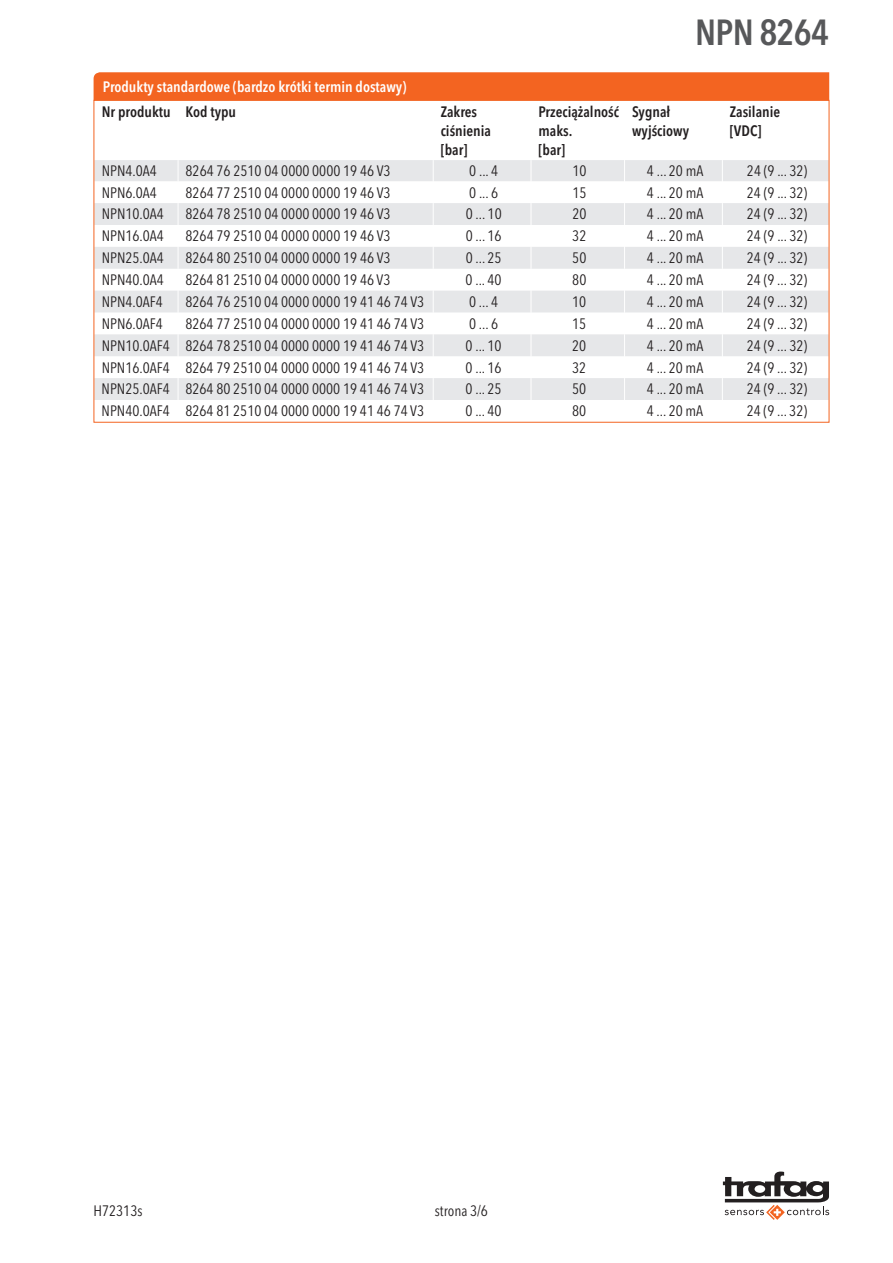
<style>
.page{position:relative;width:893px;height:1263px;background:#fff}
.page>*{position:absolute;margin:0;border:0;box-sizing:border-box;transform-origin:0 0}
.t1{font:600 condensed 36px "Avenir Next LT Pro";letter-spacing:-.02em;color:#57585a}
.t2{font:condensed 15px "Avenir Next LT Pro";color:#231f20}
.t3{font:600 condensed 15px/18.8px "Avenir Next LT Pro";color:#231f20}
.t4{font:600 condensed 15px "Avenir Next LT Pro";color:#fff}
</style>
<div class="page">
<svg style="left:723px;top:1171px;width:106px;height:49px"></svg>
<svg style="left:96px;top:160px;width:731px;height:240px;fill:#e6e7e9"></svg>
<svg style="left:178px;top:160px;width:1px;height:240px"></svg>
<svg style="left:433px;top:160px;width:1px;height:240px"></svg>
<svg style="left:531px;top:160px;width:1px;height:240px"></svg>
<svg style="left:624px;top:160px;width:1px;height:240px"></svg>
<svg style="left:722px;top:160px;width:1px;height:240px"></svg>
<div style="left:94px;top:72px;width:735px;height:28px;background:#f36421"></div>
<p class="t4" style="left:103px;top:78px;width:305px">Produkty standardowe (bardzo krótki termin dostawy)</p>
<h1 class="t1" style="left:695px;top:10px;width:135px">NPN 8264</h1>
<p class="t3" style="left:102px;top:102px;width:136px">Nr produktu Kod typu</p>
<p class="t3" style="left:441px;top:102px;width:52px">Zakres ciśnienia [bar]</p>
<p class="t3" style="left:538px;top:102px;width:82px">Przeciążalność maks.<br>[bar]</p>
<p class="t3" style="left:632px;top:102px;width:59px">Sygnał wyjściowy</p>
<p class="t3" style="left:730px;top:102px;width:52px">Zasilanie [VDC]</p>
<p class="t2" style="left:102px;top:161px;width:57px">NPN4.0A4</p>
<p class="t2" style="left:186px;top:161px;width:207px">8264 76 2510 04 0000 0000 19 46 V3</p>
<p class="t2" style="left:469px;top:161px;width:30px">0 ... 4</p>
<p class="t2" style="left:572px;top:161px;width:16px">10</p>
<p class="t2" style="left:647px;top:161px;width:58px">4 ... 20 mA</p>
<p class="t2" style="left:747px;top:161px;width:62px">24 (9 ... 32)</p>
<p class="t2" style="left:102px;top:183px;width:57px">NPN6.0A4</p>
<p class="t2" style="left:186px;top:183px;width:207px">8264 77 2510 04 0000 0000 19 46 V3</p>
<p class="t2" style="left:469px;top:183px;width:30px">0 ... 6</p>
<p class="t2" style="left:572px;top:183px;width:16px">15</p>
<p class="t2" style="left:647px;top:183px;width:58px">4 ... 20 mA</p>
<p class="t2" style="left:747px;top:183px;width:62px">24 (9 ... 32)</p>
<p class="t2" style="left:102px;top:205px;width:64px">NPN10.0A4</p>
<p class="t2" style="left:186px;top:205px;width:207px">8264 78 2510 04 0000 0000 19 46 V3</p>
<p class="t2" style="left:466px;top:205px;width:38px">0 ... 10</p>
<p class="t2" style="left:572px;top:205px;width:16px">20</p>
<p class="t2" style="left:647px;top:205px;width:58px">4 ... 20 mA</p>
<p class="t2" style="left:747px;top:205px;width:62px">24 (9 ... 32)</p>
<p class="t2" style="left:102px;top:227px;width:64px">NPN16.0A4</p>
<p class="t2" style="left:186px;top:227px;width:207px">8264 79 2510 04 0000 0000 19 46 V3</p>
<p class="t2" style="left:466px;top:227px;width:38px">0 ... 16</p>
<p class="t2" style="left:572px;top:227px;width:16px">32</p>
<p class="t2" style="left:647px;top:227px;width:58px">4 ... 20 mA</p>
<p class="t2" style="left:747px;top:227px;width:62px">24 (9 ... 32)</p>
<p class="t2" style="left:102px;top:249px;width:64px">NPN25.0A4</p>
<p class="t2" style="left:186px;top:249px;width:207px">8264 80 2510 04 0000 0000 19 46 V3</p>
<p class="t2" style="left:466px;top:249px;width:38px">0 ... 25</p>
<p class="t2" style="left:572px;top:249px;width:16px">50</p>
<p class="t2" style="left:647px;top:249px;width:58px">4 ... 20 mA</p>
<p class="t2" style="left:747px;top:249px;width:62px">24 (9 ... 32)</p>
<p class="t2" style="left:102px;top:271px;width:64px">NPN40.0A4</p>
<p class="t2" style="left:185px;top:271px;width:207px">8264 81 2510 04 0000 0000 19 46 V3</p>
<p class="t2" style="left:466px;top:271px;width:38px">0 ... 40</p>
<p class="t2" style="left:572px;top:271px;width:16px">80</p>
<p class="t2" style="left:647px;top:271px;width:58px">4 ... 20 mA</p>
<p class="t2" style="left:747px;top:271px;width:62px">24 (9 ... 32)</p>
<p class="t2" style="left:102px;top:293px;width:63px">NPN4.0AF4</p>
<p class="t2" style="left:185px;top:293px;width:240px">8264 76 2510 04 0000 0000 19 41 46 74 V3</p>
<p class="t2" style="left:469px;top:293px;width:30px">0 ... 4</p>
<p class="t2" style="left:572px;top:293px;width:16px">10</p>
<p class="t2" style="left:647px;top:293px;width:58px">4 ... 20 mA</p>
<p class="t2" style="left:747px;top:293px;width:62px">24 (9 ... 32)</p>
<p class="t2" style="left:102px;top:314px;width:63px">NPN6.0AF4</p>
<p class="t2" style="left:185px;top:314px;width:240px">8264 77 2510 04 0000 0000 19 41 46 74 V3</p>
<p class="t2" style="left:469px;top:314px;width:30px">0 ... 6</p>
<p class="t2" style="left:572px;top:314px;width:16px">15</p>
<p class="t2" style="left:647px;top:314px;width:58px">4 ... 20 mA</p>
<p class="t2" style="left:747px;top:314px;width:62px">24 (9 ... 32)</p>
<p class="t2" style="left:102px;top:336px;width:324px">NPN10.0AF4 8264 78 2510 04 0000 0000 19 41 46 74 V3</p>
<p class="t2" style="left:466px;top:336px;width:38px">0 ... 10</p>
<p class="t2" style="left:572px;top:336px;width:16px">20</p>
<p class="t2" style="left:647px;top:336px;width:58px">4 ... 20 mA</p>
<p class="t2" style="left:747px;top:336px;width:62px">24 (9 ... 32)</p>
<p class="t2" style="left:102px;top:358px;width:324px">NPN16.0AF4 8264 79 2510 04 0000 0000 19 41 46 74 V3</p>
<p class="t2" style="left:466px;top:358px;width:38px">0 ... 16</p>
<p class="t2" style="left:572px;top:358px;width:16px">32</p>
<p class="t2" style="left:647px;top:358px;width:58px">4 ... 20 mA</p>
<p class="t2" style="left:747px;top:358px;width:62px">24 (9 ... 32)</p>
<p class="t2" style="left:102px;top:380px;width:324px">NPN25.0AF4 8264 80 2510 04 0000 0000 19 41 46 74 V3</p>
<p class="t2" style="left:466px;top:380px;width:38px">0 ... 25</p>
<p class="t2" style="left:572px;top:380px;width:16px">50</p>
<p class="t2" style="left:647px;top:380px;width:58px">4 ... 20 mA</p>
<p class="t2" style="left:747px;top:380px;width:62px">24 (9 ... 32)</p>
<p class="t2" style="left:102px;top:402px;width:324px">NPN40.0AF4 8264 81 2510 04 0000 0000 19 41 46 74 V3</p>
<p class="t2" style="left:466px;top:402px;width:38px">0 ... 40</p>
<p class="t2" style="left:572px;top:402px;width:16px">80</p>
<p class="t2" style="left:647px;top:402px;width:58px">4 ... 20 mA</p>
<p class="t2" style="left:747px;top:402px;width:62px">24 (9 ... 32)</p>
<p class="t2" style="left:94px;top:1201px;width:50px">H72313s</p>
<p class="t2" style="left:435px;top:1202px;width:55px">strona 3/6</p>
</div>
